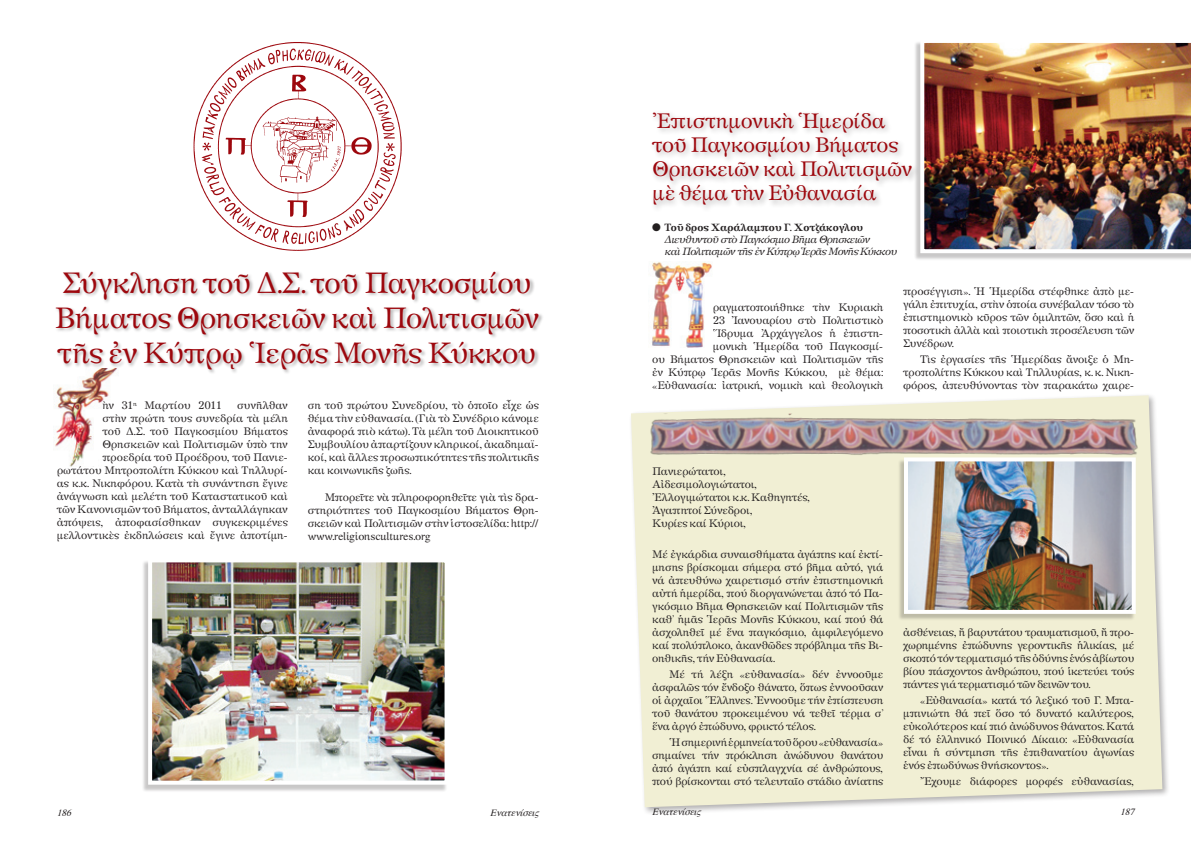
<style>
.page{position:relative;width:1191px;height:842px;background:#fff}
.page>*{position:absolute;margin:0;border:0;box-sizing:border-box;transform-origin:0 0}
.t1{font:28px/35px "Apollonia";letter-spacing:-.02em;color:#9d070d}
.t2{font:20px/24px "Apollonia";letter-spacing:-.015em;color:#9d070d}
.t3{font:10.4px/13px "Apollonia";letter-spacing:-.01em;color:#231f20;text-align:justify}
.t4{font:italic 10px/12px "Apollonia";letter-spacing:-.05em;color:#231f20}
.t5{font:italic 9.5px "Times";color:#231f20}
.s1{font-weight:700;font-style:normal}
</style>
<div class="page">
<div style="left:628px;top:393px;width:546px;height:427px;background:#231f20;opacity:.35"></div>
<svg style="left:631px;top:395px;width:531px;height:412px;background:#f0efd6"></svg>
<img style="left:193px;top:42px;width:209px;height:209px">
<div style="left:141px;top:559px;width:310px;height:237px;background:#231f20;opacity:.25"></div>
<img style="left:153px;top:563px;width:290px;height:217px">
<div style="left:148px;top:558px;width:300px;height:227px;border:4px solid #fff"></div>
<div style="left:648px;top:109px;width:307px;height:115px;background:#231f20;opacity:.35"></div>
<img style="left:55px;top:397px;width:49px;height:69px">
<img style="left:652px;top:262px;width:60px;height:85px">
<img style="left:641px;top:414px;width:501px;height:42px">
<div style="left:897px;top:458px;width:241px;height:167px;background:#231f20;opacity:.25"></div>
<img style="left:909px;top:462px;width:221px;height:147px">
<div style="left:904px;top:457px;width:231px;height:157px;border:4px solid #fff"></div>
<div style="left:55px;top:270px;width:537px;height:127px;background:#231f20;opacity:.35"></div>
<div style="left:85px;top:454px;width:13px;height:12px;background:#fff"></div>
<div style="left:913px;top:40px;width:278px;height:224px;background:#231f20;opacity:.25"></div>
<img style="left:920px;top:40px;width:271px;height:213px">
<h1 class="t1" style="left:55px;top:266px;width:486px">Σύγκληση τοῦ Δ.Σ. τοῦ Παγκοσμίου<br>Βήματος Θρησκειῶν καὶ Πολιτισμῶν τῆς ἐν Κύπρῳ Ἱερᾶς Μονῆς Κύκκου</h1>
<p class="t3" style="left:57px;top:399px;width:233px;text-align:right">συνῆλθαν<br>στὴν πρώτη τους συνεδρία τὰ μέλη<br>τοῦ Δ.Σ. τοῦ Παγκοσμίου Βήματος Θρησκειῶν καὶ Πολιτισμῶν ὑπὸ την προεδρία τοῦ Προέδρου, τοῦ Πανιε&shy;ρωτάτου Μητροπολίτη Κύκκου καὶ Τηλλυρί&shy;ας κ.κ. Νικηφόρου. Κατὰ τὴ συνάντηση ἔγινε ἀνάγνωση καὶ μελέτη τοῦ Καταστατικοῦ καὶ τῶν Κανονισμῶν τοῦ Βήματος, ἀνταλλάγηκαν ἀπόψεις, ἀποφασίσθηκαν συγκεκριμένες μελλοντικὲς ἐκδηλώσεις καὶ ἔγινε ἀποτίμη-</p>
<p class="t3" style="left:308px;top:399px;width:233px">ση τοῦ πρώτου Συνεδρίου, τὸ ὁποῖο εἶχε ὡς θέμα τὴν εὐθανασία. (Γιὰ τὸ Συνέδριο κάνομε ἀναφορά πιὸ κάτω). Τὰ μέλη τοῦ Διοικητικοῦ Συμβουλίου ἀπαρτίζουν κληρικοί, ἀκαδημαϊ&shy;κοί, καὶ ἂλλες προσωπικότητες τῆς πολιτικῆς και κοινωνικῆς ζωῆς.</p>
<p class="t3" style="left:102px;top:399px;width:121px">ὴν 31<sup>η</sup> Μαρτίου 2011</p>
<p class="t3" style="left:308px;top:491px;width:233px;text-indent:17px">Μπορεῖτε νὰ πληροφορηθεῖτε γιὰ τὶς δρα&shy;στηριότητες τοῦ Παγκοσμίου Βήματος Θρη&shy;σκειῶν καὶ Πολιτισμῶν στὴν ἱστοσελίδα: http:// www.religionscultures.org</p>
<h2 class="t2" style="left:652px;top:110px;width:261px">Ἐπιστημονικὴ Ἡμερίδα τοῦ Παγκοσμίου Βήματος<br>Θρησκειῶν καὶ Πολιτισμῶν μὲ θέμα τὴν Εὐθανασία</h2>
<p class="t4" style="left:665px;top:221px;width:233px;text-indent:-13px">● <span class="s1">Τοῦ δρος Χαράλαμπου Γ. Χοτζάκογλου<br></span>Διευθυντοῦ στὸ Παγκόσμιο Βῆμα Θρησκειῶν<br>καὶ Πολιτισμῶν τῆς ἐν Κύπρῳ Ἱερᾶς Μονῆς Κύκκου</p>
<p class="t3" style="left:652px;top:301px;width:233px;text-align:right">ραγματοποιήθηκε τὴν Κυριακὴ<br>23 Ἰανουαρίου στὸ Πολιτιστικὸ<br>Ἵδρυμα Ἀρχάγγελος ἡ ἐπιστη-<br>μονικὴ Ἡμερίδα τοῦ Παγκοσμί-<br>ου Βήματος Θρησκειῶν καὶ Πολιτισμῶν τῆς ἐν Κύπρῳ Ἱερᾶς Μονῆς Κύκκου, μὲ θέμα: «Εὐθανασία: ἰατρική, νομικὴ καὶ θεολογικὴ</p>
<p class="t3" style="left:903px;top:285px;width:233px">προσέγγιση». Ἡ Ἡμερίδα στέφθηκε ἀπὸ με&shy;γάλη ἐπιτυχία, στὴν ὁποία συνέβαλαν τόσο τὸ ἐπιστημονικὸ κῦρος τῶν ὁμιλητῶν, ὅσο καὶ ἡ ποσοτικὴ ἀλλὰ καὶ ποιοτικὴ προσέλευση τῶν Συνέδρων.</p>
<p class="t3" style="left:903px;top:353px;width:233px;text-indent:17px">Τὶς ἐργασίες τῆς Ἡμερίδας ἄνοιξε ὁ Μη&shy;τροπολίτης Κύκκου καὶ Τηλλυρίας, κ. κ. Νικη&shy;φόρος, ἀπευθύνοντας τὸν παρακάτω χαιρε-</p>
<p class="t3" style="left:652px;top:465px;width:160px;text-align:left">Πανιερώτατοι,<br>Αἰδεσιμολογιώτατοι,<br>Ἐλλογιμώτατοι κ.κ. Καθηγητές,<br>Ἀγαπητοί Σύνεδροι,<br>Κυρίες καί Κύριοι,</p>
<p class="t3" style="left:652px;top:548px;width:233px">Μέ ἐγκάρδια συναισθήματα ἀγάπης καί ἐκτί&shy;μησης βρίσκομαι σήμερα στό βῆμα αὐτό, γιά νά ἀπευθύνω χαιρετισμό στήν ἐπιστημονική αὐτή ἡμερίδα, πού διοργανώνεται ἀπό τό Πα&shy;γκόσμιο Βῆμα Θρησκειῶν καί Πολιτισμῶν τῆς καθ’ ἡμᾶς Ἱερᾶς Μονῆς Κύκκου, καί πού θά ἀσχοληθεῖ μέ ἕνα παγκόσμιο, ἀμφιλεγόμενο καί πολύπλοκο, ἀκανθῶδες πρόβλημα τῆς Βι&shy;οηθικῆς, τήν Εὐθανασία.</p>
<p class="t3" style="left:652px;top:668px;width:233px;text-indent:17px">Μέ τή λέξη «εὐθανασία» δέν ἐννοοῦμε ἀσφαλῶς τόν ἔνδοξο θάνατο, ὅπως ἐννοοῦσαν οἱ ἀρχαῖοι Ἕλληνες. Ἐννοοῦμε τήν ἐπίσπευση τοῦ θανάτου προκειμένου νά τεθεῖ τέρμα σ’ ἕνα ἀργό ἐπώδυνο, φρικτό τέλος.</p>
<p class="t3" style="left:652px;top:736px;width:233px;text-indent:17px">Ἡ σημερινή ἑρμηνεία τοῦ ὅρου «εὐθανασία» σημαίνει τήν πρόκληση ἀνώδυνου θανάτου ἀπό ἀγάπη καί εὐσπλαγχνία σέ ἀνθρώπους, πού βρίσκονται στό τελευταῖο στάδιο ἀνίατης</p>
<p class="t3" style="left:903px;top:626px;width:233px">ἀσθένειας, ἤ βαρυτάτου τραυματισμοῦ, ἤ προ&shy;χωρημένης ἐπώδυνης γεροντικῆς ἡλικίας, μέ σκοπό τόν τερματισμό τῆς ὀδύνης ἑνός ἀβίωτου βίου πάσχοντος ἀνθρώπου, πού ἱκετεύει τούς πάντες γιά τερματισμό τῶν δεινῶν του.</p>
<p class="t3" style="left:903px;top:694px;width:233px;text-indent:17px">«Εὐθανασία» κατά τό λεξικό τοῦ Γ. Μπα&shy;μπινιώτη θά πεῖ ὅσο τό δυνατό καλύτερος, εὐκολότερος καί πιό ἀνώδυνος θάνατος. Κατά δέ τό ἑλληνικό Ποινικό Δίκαιο: «Εὐθανασία εἶναι ἡ σύντμηση τῆς ἐπιθανατίου ἀγωνίας ἑνός ἐπωδύνως θνήσκοντος».</p>
<p class="t3" style="left:920px;top:775px;width:216px">Ἔχουμε διάφορες μορφές εὐθανασίας,</p>
<p class="t5" style="left:57px;top:803px;width:20px">186</p>
<p class="t5" style="left:490px;top:803px;width:54px">Eνατενίσεις</p>
<p class="t5" style="left:652px;top:803px;width:54px">Eνατενίσεις</p>
<p class="t5" style="left:1120px;top:803px;width:20px">187</p>
</div>
